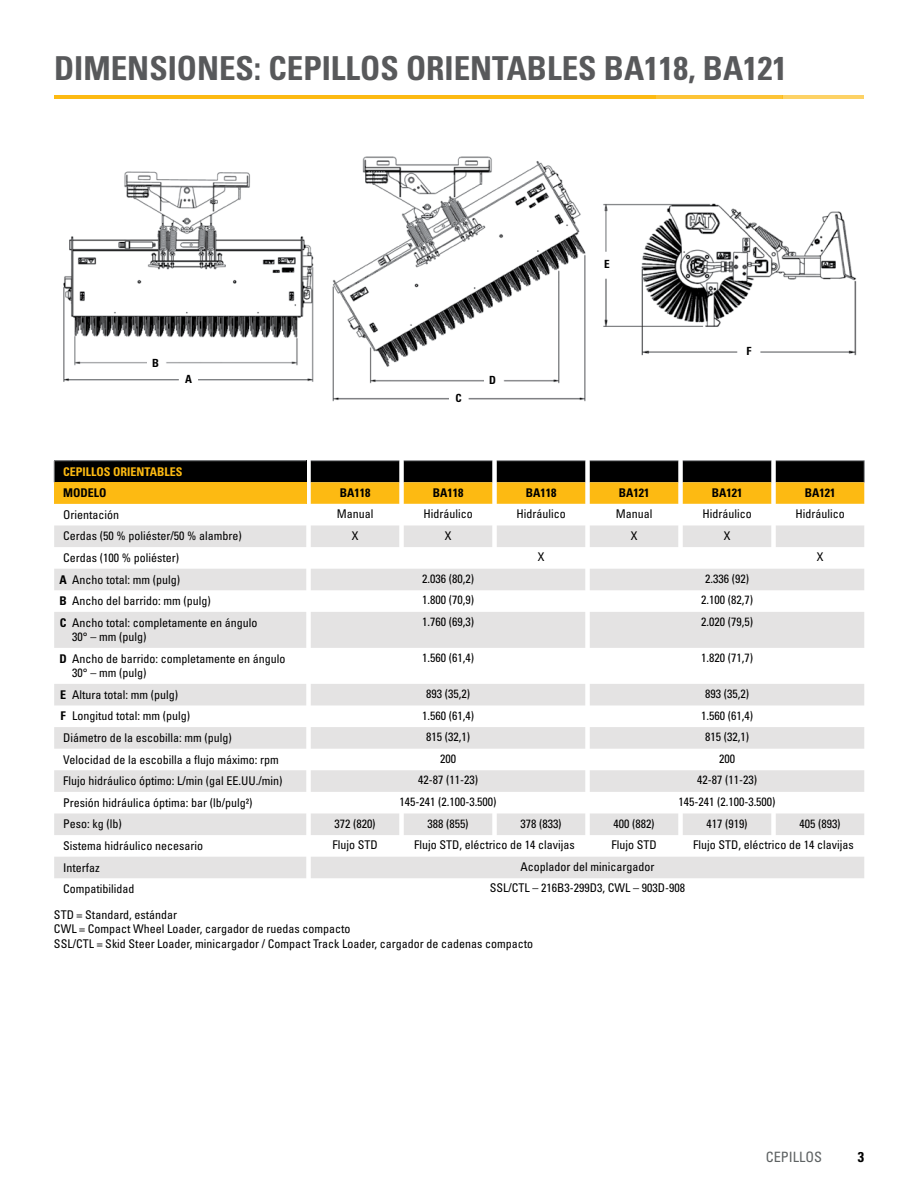
<style>
.page{position:relative;width:918px;height:1188px;background:#fff}
.page>*{position:absolute;margin:0;border:0;box-sizing:border-box;transform-origin:0 0}
.t1{font:33px "Univers LTCYR 67 Bold Cond";color:#58595b}
.t2{font:condensed 14.25px "Univers LTCYR 57";color:#5e6263}
.t3{font:14.25px "Univers LTCYR 67 Bold Cond";color:#000}
.t4{font:condensed 12px/14.4px "Univers LTCYR 57";color:#000}
.t5{font:12px "Univers LTCYR 67 Bold Cond";color:#000}
.t6{font:12px "Univers LTCYR 67 Bold Cond";color:#fdba12}
.t7{font:11.25px "Univers LTCYR 67 Bold Cond";color:#000}
.s1{font-family:"Univers LTCYR 67 Bold Cond";font-stretch:normal}
</style>
<div class="page">
<img style="left:603px;top:203px;width:254px;height:153px">
<img style="left:63px;top:171px;width:251px;height:211px">
<img style="left:332px;top:156px;width:254px;height:246px">
<div style="left:54px;top:461px;width:252px;height:21px;background:#000"></div>
<div style="left:54px;top:482px;width:252px;height:22px;background:#fdba12"></div>
<svg style="left:54px;top:525px;width:810px;height:353px;fill:#e4e3e3"></svg>
<svg style="left:54px;top:460px;width:18px;height:22px"></svg>
<hr style="left:72px;top:460px;width:234px;height:1px;background:#939598">
<hr style="left:311px;top:460px;width:88px;height:1px;background:#939598">
<hr style="left:404px;top:460px;width:88px;height:1px;background:#939598">
<hr style="left:497px;top:460px;width:88px;height:1px;background:#939598">
<hr style="left:590px;top:460px;width:88px;height:1px;background:#939598">
<hr style="left:683px;top:460px;width:88px;height:1px;background:#939598">
<hr style="left:776px;top:460px;width:88px;height:1px;background:#939598">
<svg style="left:311px;top:461px;width:554px;height:43px"></svg>
<div style="left:179px;top:369px;width:19px;height:19px;background:#fff"></div>
<div style="left:449px;top:386px;width:19px;height:23px;background:#fff"></div>
<div style="left:484px;top:369px;width:17px;height:21px;background:#fff"></div>
<div style="left:147px;top:355px;width:18px;height:15px;background:#fff"></div>
<hr style="left:54px;top:95px;width:601px;height:4px;background:#fdba12">
<hr style="left:654px;top:95px;width:128px;height:4px;background:#fdc436">
<hr style="left:782px;top:95px;width:82px;height:4px;background:#fdd265">
<div style="left:598px;top:252px;width:18px;height:23px;background:#fff"></div>
<div style="left:740px;top:339px;width:18px;height:23px;background:#fff"></div>
<h1 class="t1" style="left:54px;top:48px;width:735px">DIMENSIONES: CEPILLOS ORIENTABLES BA118, BA121</h1>
<p class="t7" style="left:152px;top:356px;width:8px">B</p>
<p class="t7" style="left:185px;top:372px;width:8px">A</p>
<p class="t7" style="left:455px;top:391px;width:8px">C</p>
<p class="t7" style="left:489px;top:373px;width:8px">D</p>
<p class="t7" style="left:604px;top:257px;width:7px">E</p>
<p class="t7" style="left:746px;top:344px;width:6px">F</p>
<p class="t6" style="left:63px;top:464px;width:121px">CEPILLOS ORIENTABLES</p>
<p class="t5" style="left:63px;top:486px;width:45px">MODELO</p>
<p class="t5" style="left:340px;top:486px;width:32px">BA118</p>
<p class="t5" style="left:433px;top:486px;width:32px">BA118</p>
<p class="t5" style="left:526px;top:486px;width:32px">BA118</p>
<p class="t5" style="left:619px;top:486px;width:32px">BA121</p>
<p class="t5" style="left:712px;top:486px;width:32px">BA121</p>
<p class="t5" style="left:805px;top:486px;width:32px">BA121</p>
<p class="t4" style="left:63px;top:507px;width:57px">Orientación</p>
<p class="t4" style="left:337px;top:506px;width:38px">Manual</p>
<p class="t4" style="left:423px;top:506px;width:51px">Hidráulico</p>
<p class="t4" style="left:516px;top:506px;width:51px">Hidráulico</p>
<p class="t4" style="left:616px;top:506px;width:38px">Manual</p>
<p class="t4" style="left:702px;top:506px;width:51px">Hidráulico</p>
<p class="t4" style="left:795px;top:506px;width:51px">Hidráulico</p>
<p class="t4" style="left:63px;top:529px;width:180px">Cerdas (50 % poliéster/50 % alambre)</p>
<p class="t4" style="left:352px;top:528px;width:8px">X</p>
<p class="t4" style="left:445px;top:528px;width:8px">X</p>
<p class="t4" style="left:631px;top:528px;width:8px">X</p>
<p class="t4" style="left:724px;top:528px;width:8px">X</p>
<p class="t4" style="left:63px;top:550px;width:117px">Cerdas (100 % poliéster)</p>
<p class="t4" style="left:538px;top:549px;width:8px">X</p>
<p class="t4" style="left:817px;top:549px;width:8px">X</p>
<p class="t4" style="left:60px;top:572px;width:122px"><span class="s1">A</span> Ancho total: mm (pulg)</p>
<p class="t4" style="left:422px;top:571px;width:53px">2.036 (80,2)</p>
<p class="t4" style="left:705px;top:571px;width:45px">2.336 (92)</p>
<p class="t4" style="left:60px;top:593px;width:153px"><span class="s1">B</span> Ancho del barrido: mm (pulg)</p>
<p class="t4" style="left:422px;top:593px;width:53px">1.800 (70,9)</p>
<p class="t4" style="left:701px;top:593px;width:53px">2.100 (82,7)</p>
<p class="t4" style="left:72px;top:615px;width:187px;text-indent:-12px"><span class="s1">C</span> Ancho total: completamente en ángulo<br>30° – mm (pulg)</p>
<p class="t4" style="left:422px;top:614px;width:53px">1.760 (69,3)</p>
<p class="t4" style="left:701px;top:614px;width:53px">2.020 (79,5)</p>
<p class="t4" style="left:72px;top:651px;width:215px;text-indent:-13px"><span class="s1">D</span> Ancho de barrido: completamente en ángulo<br>30° – mm (pulg)</p>
<p class="t4" style="left:422px;top:650px;width:53px">1.560 (61,4)</p>
<p class="t4" style="left:701px;top:650px;width:53px">1.820 (71,7)</p>
<p class="t4" style="left:60px;top:687px;width:120px"><span class="s1">E</span> Altura total: mm (pulg)</p>
<p class="t4" style="left:426px;top:686px;width:45px">893 (35,2)</p>
<p class="t4" style="left:705px;top:686px;width:45px">893 (35,2)</p>
<p class="t4" style="left:61px;top:709px;width:131px"><span class="s1">F</span> Longitud total: mm (pulg)</p>
<p class="t4" style="left:422px;top:708px;width:53px">1.560 (61,4)</p>
<p class="t4" style="left:701px;top:708px;width:53px">1.560 (61,4)</p>
<p class="t4" style="left:63px;top:730px;width:170px">Diámetro de la escobilla: mm (pulg)</p>
<p class="t4" style="left:426px;top:729px;width:45px">815 (32,1)</p>
<p class="t4" style="left:705px;top:729px;width:45px">815 (32,1)</p>
<p class="t4" style="left:63px;top:752px;width:217px">Velocidad de la escobilla a flujo máximo: rpm</p>
<p class="t4" style="left:440px;top:751px;width:17px">200</p>
<p class="t4" style="left:719px;top:751px;width:17px">200</p>
<p class="t4" style="left:63px;top:773px;width:221px">Flujo hidráulico óptimo: L/min (gal EE.UU./min)</p>
<p class="t4" style="left:418px;top:773px;width:61px">42-87 (11-23)</p>
<p class="t4" style="left:697px;top:773px;width:61px">42-87 (11-23)</p>
<p class="t4" style="left:63px;top:795px;width:191px">Presión hidráulica óptima: bar (lb/pulg²)</p>
<p class="t4" style="left:399px;top:794px;width:99px">145-241 (2.100-3.500)</p>
<p class="t4" style="left:678px;top:794px;width:99px">145-241 (2.100-3.500)</p>
<p class="t4" style="left:63px;top:817px;width:60px">Peso: kg (lb)</p>
<p class="t4" style="left:334px;top:816px;width:43px">372 (820)</p>
<p class="t4" style="left:427px;top:816px;width:43px">388 (855)</p>
<p class="t4" style="left:520px;top:816px;width:43px">378 (833)</p>
<p class="t4" style="left:613px;top:816px;width:43px">400 (882)</p>
<p class="t4" style="left:706px;top:816px;width:43px">417 (919)</p>
<p class="t4" style="left:799px;top:816px;width:43px">405 (893)</p>
<p class="t4" style="left:63px;top:838px;width:141px">Sistema hidráulico necesario</p>
<p class="t4" style="left:332px;top:837px;width:47px">Flujo STD</p>
<p class="t4" style="left:414px;top:837px;width:162px">Flujo STD, eléctrico de 14 clavijas</p>
<p class="t4" style="left:611px;top:837px;width:47px">Flujo STD</p>
<p class="t4" style="left:693px;top:837px;width:162px">Flujo STD, eléctrico de 14 clavijas</p>
<p class="t4" style="left:63px;top:860px;width:38px">Interfaz</p>
<p class="t4" style="left:521px;top:859px;width:135px">Acoplador del minicargador</p>
<p class="t4" style="left:63px;top:881px;width:73px">Compatibilidad</p>
<p class="t4" style="left:490px;top:881px;width:197px">SSL/CTL – 216B3-299D3, CWL – 903D-908</p>
<p class="t4" style="left:54px;top:907px;width:481px">STD = Standard, estándar<br>CWL = Compact Wheel Loader, cargador de ruedas compacto<br>SSL/CTL = Skid Steer Loader, minicargador / Compact Track Loader, cargador de cadenas compacto</p>
<p class="t2" style="left:766px;top:1148px;width:58px">CEPILLOS</p>
<p class="t3" style="left:858px;top:1149px;width:8px">3</p>
</div>
